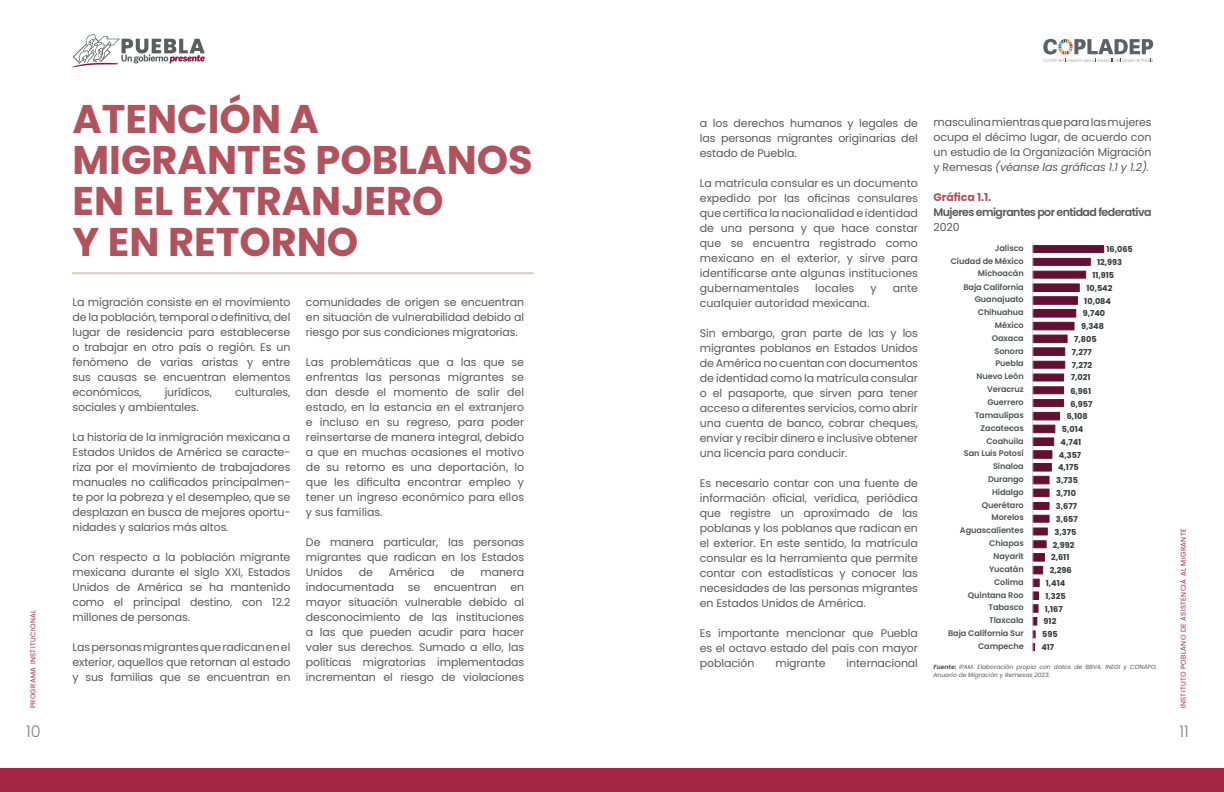
<style>
.page{position:relative;width:1224px;height:792px;background:#fff}
.page>*{position:absolute;margin:0;border:0;box-sizing:border-box;transform-origin:0 0}
.TITULO_RAYA{font:700 40px/41px "Poppins";color:#b2525d}
.t1{font:300 16px "Poppins";color:#808285}
.texto{font:11px/15px "Poppins";letter-spacing:-.01em;color:#57585a;text-align:justify}
.texto-2{font:600 11px "Poppins";letter-spacing:-.05em;color:#57585a}
.texto-3{font:700 11px "Poppins";letter-spacing:-.01em;color:#b2525d}
.t2{font:600 8.1px/12.8px "Poppins";letter-spacing:-.005em;color:#515455;text-align:right}
.t3{font:700 8.1px "Poppins";color:#36393c}
.t4{font:7px "Poppins";letter-spacing:.05em;color:#a32745}
.texto-4{font:italic 6px/8px "Poppins";color:#57585a}
.s1{font-style:italic}
.s2{font-weight:700}
</style>
<div class="page">
<svg style="left:72px;top:34px;width:133px;height:33px"></svg>
<div style="left:0;top:768px;width:1224px;height:24px;background:#a32745"></div>
<svg style="left:1043px;top:39px;width:110px;height:23px"></svg>
<hr style="left:72px;top:272px;width:461px;height:2px;background:#d5cfc1">
<svg style="left:1033px;top:245px;width:71px;height:406px"></svg>
<hr style="left:1032px;top:243px;width:1px;height:411px;background:#cfd1d0">
<p class="t4" style="left:29px;top:708px;width:100px;rotate:-90deg">PROGRAMA INSTITUCIONAL</p>
<p class="TITULO_RAYA" style="left:72px;top:99px;width:248px">ATENCIÓN A</p>
<p class="TITULO_RAYA" style="left:72px;top:140px;width:462px">MIGRANTES POBLANOS<br>EN EL EXTRANJERO</p>
<p class="TITULO_RAYA" style="left:72px;top:222px;width:287px">Y EN RETORNO</p>
<p class="texto" style="left:72px;top:295px;width:219px">La migración consiste en el movimiento de la población, temporal o definitiva, del lugar de residencia para establecerse o trabajar en otro país o región. Es un fenómeno de varias aristas y entre sus causas se encuentran elementos económicos,</p>
<p class="texto" style="left:165px;top:385px;width:49px">jurídicos,</p>
<p class="texto" style="left:235px;top:385px;width:57px">culturales,</p>
<p class="texto" style="left:72px;top:400px;width:128px">sociales y ambientales.</p>
<p class="texto" style="left:72px;top:430px;width:219px">La historia de la inmigración mexicana a Estados Unidos de América se caracte&shy;riza por el movimiento de trabajadores manuales no calificados principalmen&shy;te por la pobreza y el desempleo, que se desplazan en busca de mejores oportu&shy;nidades y salarios más altos.</p>
<p class="texto" style="left:72px;top:550px;width:219px">Con respecto a la población migrante mexicana durante el siglo XXI, Estados Unidos de América se ha mantenido como el principal destino, con 12.2 millones de personas.</p>
<p class="texto" style="left:72px;top:640px;width:219px">Las personas migrantes que radican en el exterior, aquellos que retornan al estado y sus familias que se encuentran en</p>
<p class="texto" style="left:306px;top:295px;width:220px">comunidades de origen se encuentran en situación de vulnerabilidad debido al riesgo por sus condiciones migratorias.</p>
<p class="texto" style="left:306px;top:355px;width:220px">Las problemáticas que a las que se enfrentas las personas migrantes se dan desde el momento de salir del estado, en la estancia en el extranjero e incluso en su regreso, para poder reinsertarse de manera integral, debido a que en muchas ocasiones el motivo de su retorno es una deportación, lo que les dificulta encontrar empleo y tener un ingreso económico para ellos y sus familias.</p>
<p class="texto" style="left:306px;top:535px;width:220px">De manera particular, las personas migrantes que radican en los Estados Unidos</p>
<p class="texto" style="left:359px;top:565px;width:16px">de</p>
<p class="texto" style="left:389px;top:565px;width:47px">América</p>
<p class="texto" style="left:450px;top:565px;width:16px">de</p>
<p class="texto" style="left:306px;top:565px;width:220px;text-indent:175px">manera indocumentada se encuentran en mayor situación vulnerable debido al desconocimiento de las instituciones a las que pueden acudir para hacer valer sus derechos. Sumado a ello, las políticas migratorias implementadas incrementan el riesgo de violaciones</p>
<p class="texto" style="left:700px;top:116px;width:220px">a los derechos humanos y legales de las personas migrantes originarias del estado de Puebla.</p>
<p class="texto" style="left:700px;top:176px;width:220px">La matrícula consular es un documento expedido por las oficinas consulares que certifica la nacionalidad e identidad de una persona y que hace constar que se encuentra registrado como mexicano en el exterior, y sirve para identificarse ante algunas instituciones gubernamentales</p>
<p class="texto" style="left:815px;top:281px;width:41px">locales</p>
<p class="texto" style="left:870px;top:281px;width:8px">y</p>
<p class="texto" style="left:893px;top:281px;width:27px">ante</p>
<p class="texto" style="left:700px;top:296px;width:171px">cualquier autoridad mexicana.</p>
<p class="texto" style="left:700px;top:326px;width:220px">Sin embargo, gran parte de las y los migrantes poblanos en Estados Unidos de América no cuentan con documentos de identidad como la matrícula consular o el pasaporte, que sirven para tener acceso a diferentes servicios, como abrir una cuenta de banco, cobrar cheques, enviar y recibir dinero e inclusive obtener una licencia para conducir.</p>
<p class="texto" style="left:700px;top:476px;width:220px">Es necesario contar con una fuente de información oficial, verídica, periódica que registre un aproximado de las poblanas y los poblanos que radican en el exterior. En este sentido, la matrícula consular es la herramienta que permite contar con estadísticas y conocer las necesidades de las personas migrantes en Estados Unidos de América.</p>
<p class="texto" style="left:700px;top:626px;width:220px">Es importante mencionar que Puebla es el octavo estado del país con mayor población</p>
<p class="texto" style="left:775px;top:656px;width:52px">migrante</p>
<p class="texto" style="left:847px;top:656px;width:73px">internacional</p>
<p class="texto" style="left:934px;top:114px;width:219px">masculina mientras que para las mujeres ocupa el décimo lugar, de acuerdo con un estudio de la Organización Migración y Remesas <span class="s1">(véanse las gráficas 1.1 y 1.2).</span></p>
<p class="texto-3" style="left:934px;top:191px;width:59px">Gráfica 1.1.</p>
<p class="texto-2" style="left:934px;top:206px;width:219px">Mujeres emigrantes por entidad federativa</p>
<p class="texto" style="left:934px;top:219px;width:28px">2020</p>
<p class="t2" style="left:948px;top:242px;width:77px">Jalisco<br>Ciudad de México<br>Michoacán<br>Baja California<br>Guanajuato<br>Chihuahua<br>México<br>Oaxaca<br>Sonora<br>Puebla<br>Nuevo León<br>Veracruz<br>Guerrero<br>Tamaulipas<br>Zacatecas<br>Coahuila<br>San Luis Potosí<br>Sinaloa<br>Durango<br>Hidalgo<br>Querétaro<br>Morelos<br>Aguascalientes<br>Chiapas<br>Nayarit<br>Yucatán<br>Colima<br>Quintana Roo<br>Tabasco<br>Tlaxcala<br>Baja California Sur<br>Campeche</p>
<p class="t3" style="left:1107px;top:244px;width:28px">16,065</p>
<p class="t3" style="left:1097px;top:258px;width:26px">12,993</p>
<p class="t3" style="left:1092px;top:271px;width:23px">11,915</p>
<p class="t3" style="left:1086px;top:283px;width:28px">10,542</p>
<p class="t3" style="left:1084px;top:296px;width:28px">10,084</p>
<p class="t3" style="left:1083px;top:309px;width:24px">9,740</p>
<p class="t3" style="left:1081px;top:322px;width:25px">9,348</p>
<p class="t3" style="left:1074px;top:335px;width:24px">7,805</p>
<p class="t3" style="left:1072px;top:347px;width:22px">7,277</p>
<p class="t3" style="left:1072px;top:360px;width:22px">7,272</p>
<p class="t3" style="left:1071px;top:373px;width:21px">7,021</p>
<p class="t3" style="left:1070px;top:386px;width:22px">6,961</p>
<p class="t3" style="left:1070px;top:399px;width:24px">6,957</p>
<p class="t3" style="left:1067px;top:412px;width:23px">6,108</p>
<p class="t3" style="left:1062px;top:425px;width:23px">5,014</p>
<p class="t3" style="left:1061px;top:437px;width:22px">4,741</p>
<p class="t3" style="left:1059px;top:450px;width:24px">4,357</p>
<p class="t3" style="left:1058px;top:463px;width:22px">4,175</p>
<p class="t3" style="left:1056px;top:476px;width:23px">3,735</p>
<p class="t3" style="left:1056px;top:488px;width:21px">3,710</p>
<p class="t3" style="left:1056px;top:501px;width:23px">3,677</p>
<p class="t3" style="left:1056px;top:514px;width:24px">3,657</p>
<p class="t3" style="left:1055px;top:527px;width:23px">3,375</p>
<p class="t3" style="left:1053px;top:540px;width:23px">2,992</p>
<p class="t3" style="left:1051px;top:553px;width:20px">2,611</p>
<p class="t3" style="left:1050px;top:566px;width:23px">2,296</p>
<p class="t3" style="left:1046px;top:579px;width:21px">1,414</p>
<p class="t3" style="left:1045px;top:591px;width:22px">1,325</p>
<p class="t3" style="left:1045px;top:604px;width:19px">1,167</p>
<p class="t3" style="left:1044px;top:617px;width:14px">912</p>
<p class="t3" style="left:1042px;top:630px;width:17px">595</p>
<p class="t3" style="left:1041px;top:642px;width:14px">417</p>
<p class="texto-4" style="left:934px;top:663px;width:225px"><span class="s2">Fuente:</span> IPAM. Elaboración propia con datos de BBVA, INEGI y CONAPO.<br>Anuario de Migración y Remesas 2023.</p>
<p class="t4" style="left:1179px;top:708px;width:181px;rotate:-90deg">INSTITUTO POBLANO DE ASISTENCIA AL MIGRANTE</p>
<h2 class="t1" style="left:26px;top:722px;width:16px">10</h2>
<h2 class="t1" style="left:1179px;top:722px;width:11px">11</h2>
</div>
